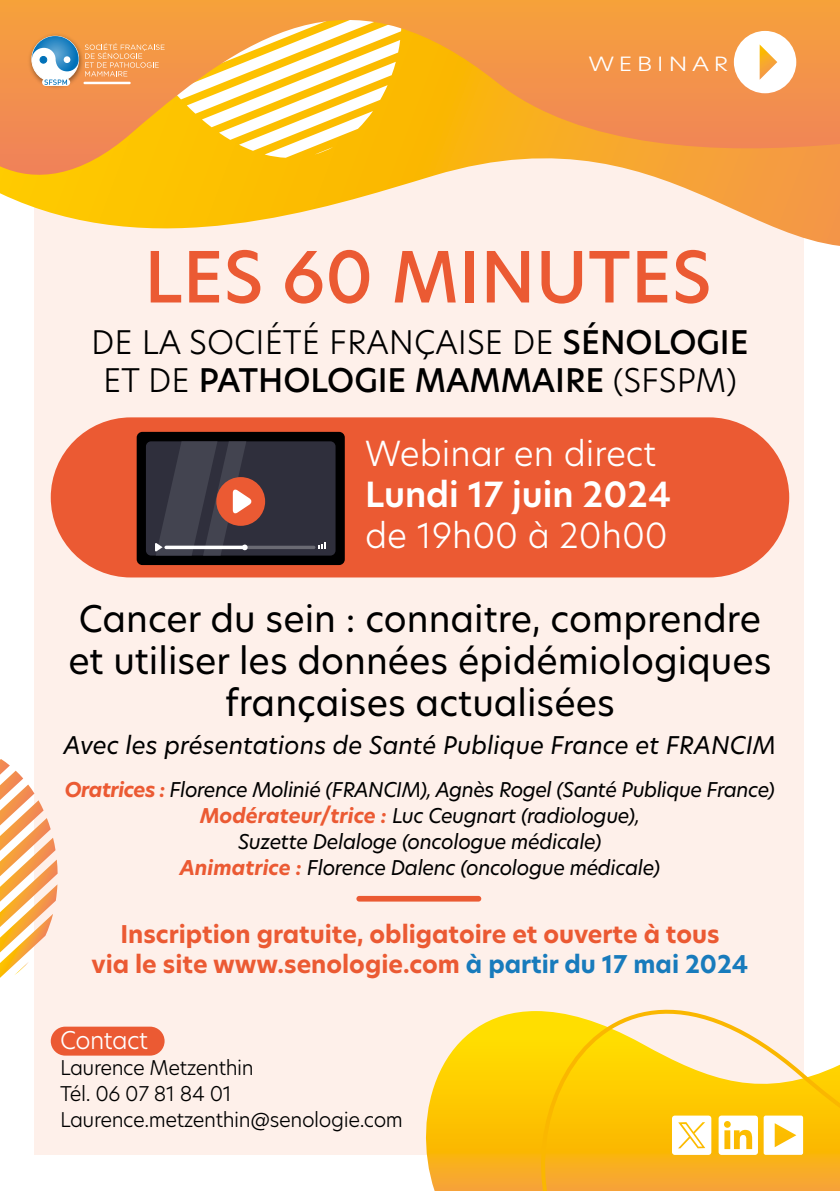
<style>
.page{position:relative;width:840px;height:1191px;background:#fff}
.page>*{position:absolute;margin:0;border:0;box-sizing:border-box;transform-origin:0 0}
.t1{font:500 69.2px "New Hero";color:#eb5a33}
.t2{font:36px/42px "New Hero";color:#000;text-align:center}
.t3{font:300 34px "New Hero";color:#fff}
.t4{font:600 34px "New Hero";color:#fff}
.t5{font:300 32px/38.4px "New Hero";color:#000;text-align:center}
.t6{font:700 24px/30px "New Hero";color:#eb5a33;text-align:center}
.t7{font:italic 24px "New Hero";color:#000}
.t8{font:300 24px "New Hero";letter-spacing:-.025em;color:#fff}
.t9{font:italic 20px/26px "New Hero";letter-spacing:-.02em;color:#000;text-align:center}
.t10{font:300 20px/26px "New Hero";letter-spacing:-.02em;color:#000}
.t11{font:300 19.4px "New Hero";letter-spacing:.18em;color:#fff;scale:1.26 1}
.s1{font-weight:500}
.s2{font-weight:700;color:#eb5a33}
.s3{color:#187bbc}
</style>
<div class="page">
<div style="left:34px;top:17px;width:769px;height:1137px;background:#fef0ea"></div>
<svg style="left:0;top:182px;width:839px;height:83px"></svg>
<div style="left:51px;top:417px;width:737px;height:160px;background:#eb5a33;border-radius:80px"></div>
<div style="left:356px;top:896px;width:125px;height:5px;background:#eb5a33;border-radius:3px"></div>
<svg style="left:408px;top:1026px;width:71px;height:165px"></svg>
<svg style="left:479px;top:882px;width:360px;height:309px"></svg>
<svg style="left:0;top:759px;width:58px;height:219px"></svg>
<svg style="left:0;top:0;width:839px;height:182px;background:#f6a43b"></svg>
<div style="left:137px;top:432px;width:207px;height:133px;background:#000;border-radius:6px"></div>
<div style="left:146px;top:441px;width:189px;height:114px;background:#2f2f3c;border-radius:5px"></div>
<div style="left:216px;top:477px;width:49px;height:49px;background:#eb5a33;border-radius:50%"></div>
<svg style="left:164px;top:545px;width:151px;height:4px"></svg>
<svg style="left:155px;top:441px;width:97px;height:114px"></svg>
<svg style="left:318px;top:542px;width:8px;height:7px"></svg>
<div style="left:51px;top:1026px;width:113px;height:29px;background:#eb5a33;border-radius:14px"></div>
<div style="left:733px;top:31px;width:62px;height:62px;background:#fff;border-radius:50%"></div>
<svg style="left:759px;top:44px;width:17px;height:36px"></svg>
<svg style="left:0;top:0;width:401px;height:158px;background:#f4b65c"></svg>
<svg style="left:763px;top:1115px;width:39px;height:39px;background:#fef1ca"></svg>
<svg style="left:718px;top:1115px;width:39px;height:39px;background:#fdebb5"></svg>
<svg style="left:671px;top:1115px;width:40px;height:39px;background:#fef4d7"></svg>
<p class="t11" style="left:588px;top:50px;width:113px">WEBINAR</p>
<h1 class="t1" style="left:144px;top:230px;width:568px">LES 60 MINUTES</h1>
<h3 class="t5" style="left:91px;top:322px;width:658px">DE LA SOCIÉTÉ FRANÇAISE DE <span class="s1">SÉNOLOGIE<br></span>ET DE <span class="s1">PATHOLOGIE MAMMAIRE</span> (SFSPM)</h3>
<h3 class="t3" style="left:365px;top:431px;width:292px">Webinar en direct</h3>
<h3 class="t4" style="left:365px;top:471px;width:307px">Lundi 17 juin 2024</h3>
<h3 class="t3" style="left:365px;top:512px;width:304px">de 19h00 à 20h00</h3>
<h2 class="t2" style="left:68px;top:597px;width:704px">Cancer du sein : connaitre, comprendre et utiliser les données épidémiologiques françaises actualisées</h2>
<p class="t7" style="left:64px;top:728px;width:713px">Avec les présentations de Santé Publique France et FRANCIM</p>
<p class="t9" style="left:65px;top:776px;width:711px"><span class="s2">Oratrices :</span> Florence Molinié (FRANCIM), Agnès Rogel (Santé Publique France)<br><span class="s2">Modérateur/trice :</span> Luc Ceugnart (radiologue),<br>Suzette Delaloge (oncologue médicale)<br><span class="s2">Animatrice :</span> Florence Dalenc (oncologue médicale)</p>
<p class="t6" style="left:91px;top:919px;width:658px">Inscription gratuite, obligatoire et ouverte à tous<br>via le site www.senologie.com <span class="s3">à partir du 17 mai 2024</span></p>
<p class="t8" style="left:60px;top:1024px;width:89px">Contact</p>
<p class="t10" style="left:60px;top:1054px;width:344px">Laurence Metzenthin<br>Tél. 06 07 81 84 01<br>Laurence.metzenthin@senologie.com</p>
</div>
